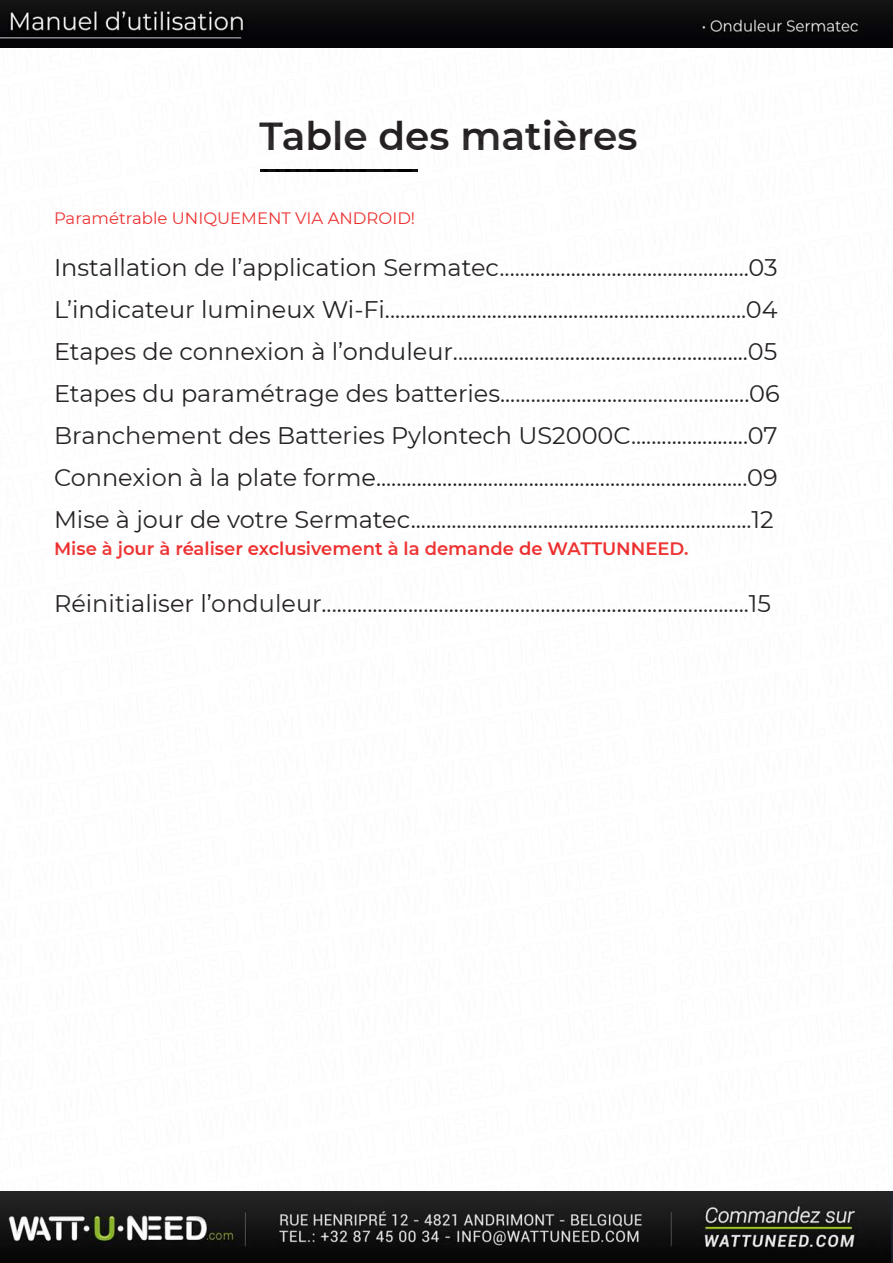
<style>
.page{position:relative;width:893px;height:1263px;background:#fff}
.page>*{position:absolute;margin:0;border:0;box-sizing:border-box;transform-origin:0 0}
.t1{font:600 39px "Montserrat";color:#231f20}
.t2{font:24px/42px "Montserrat";color:#231f20;text-align:justify}
.t3{font:600 18px "Montserrat";color:#ee2d2d}
.t4{font:16.5px "Montserrat";color:#ee2d2d}
</style>
<div class="page">
<img style="left:0;top:1191px;width:893px;height:72px">
<img style="left:0;top:0;width:893px;height:47px">
<h1 class="t1" style="left:259px;top:109px;width:380px">Table des matières</h1>
<p class="t4" style="left:54px;top:207px;width:363px">Paramétrable UNIQUEMENT VIA ANDROID!</p>
<p class="t2" style="left:54px;top:246px;width:727px">Installation de l’application Sermatec.................................................03<br>L’indicateur lumineux Wi-Fi.......................................................................04<br>Etapes de connexion à l’onduleur..........................................................05<br>Etapes du paramétrage des batteries.................................................06<br>Branchement des Batteries Pylontech US2000C.......................07<br>Connexion à la plate forme.........................................................................09<br>Mise à jour de votre Sermatec...................................................................12</p>
<p class="t3" style="left:54px;top:536px;width:636px">Mise à jour à réaliser exclusivement à la demande de WATTUNNEED.</p>
<p class="t2" style="left:54px;top:582px;width:718px">Réinitialiser l’onduleur....................................................................................15</p>
</div>
